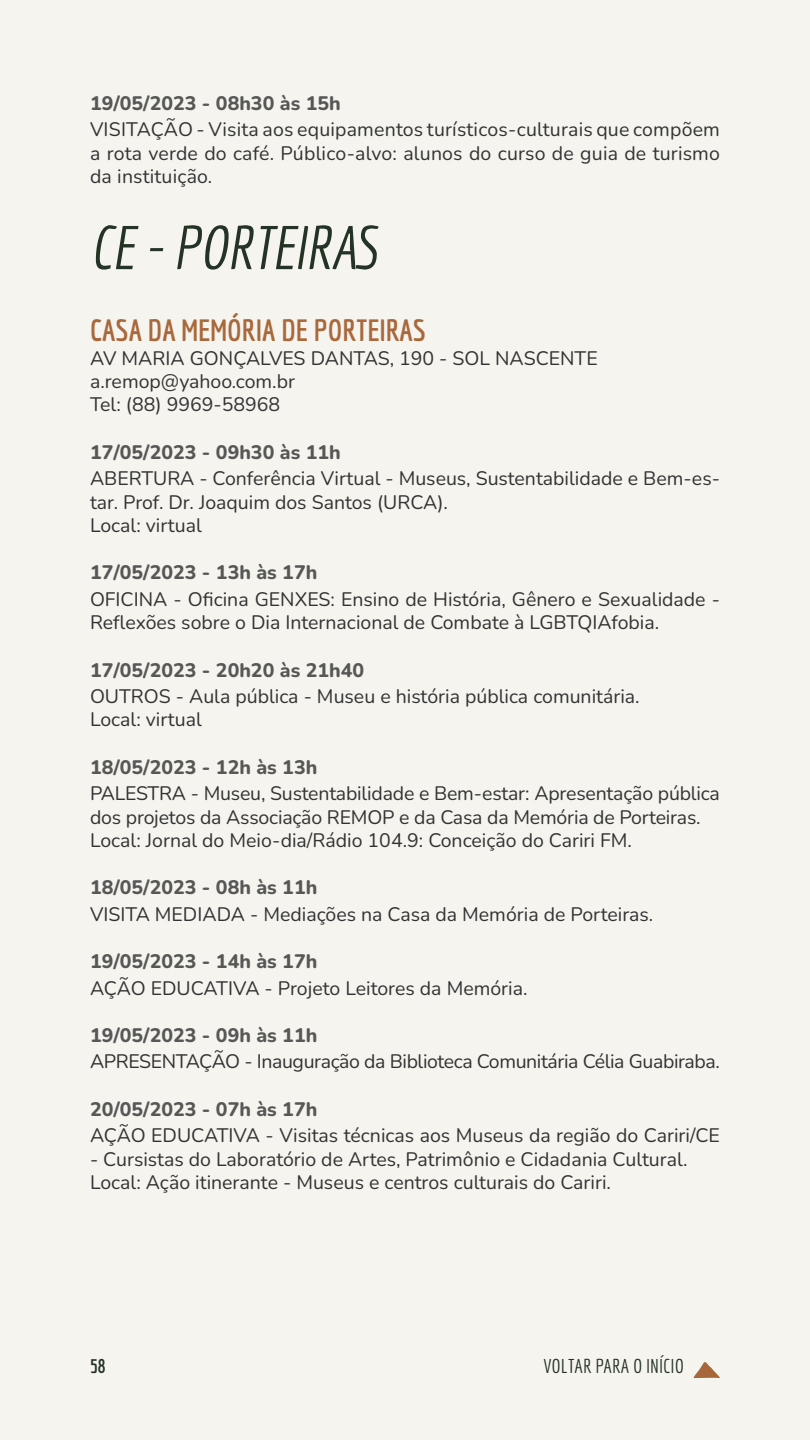
<style>
.page{position:relative;width:810px;height:1440px;background:#f5f4ef}
.page>*{position:absolute;margin:0;border:0;box-sizing:border-box;transform-origin:0 0}
.t1{font:italic 60px "Economica";letter-spacing:-.02em;color:#243323}
.t2{font:700 30px "Economica";color:#a8683b}
.t3{font:19.5px/23.4px "Nunito";color:#333}
.t4{font:800 19.5px "Nunito";color:#575756}
.t5{font:19.5px "Nunito";letter-spacing:-.02em;color:#333}
.t6{font:19.5px "Economica";color:#243323}
.t7{font:700 19.5px "Economica";color:#243323}
</style>
<div class="page">
<svg style="left:694px;top:1362px;width:26px;height:16px"></svg>
<p class="t4" style="left:90px;top:89px;width:252px">19/05/2023 - 08h30 às 15h</p>
<p class="t3" style="left:90px;top:117px;width:632px;text-align:justify">VISITAÇÃO - Visita aos equipamentos turísticos-culturais que compõem a rota verde do café. Público-alvo: alunos do curso de guia de turismo da instituição.</p>
<h1 class="t1" style="left:90px;top:214px;width:288px">CE - PORTEIRAS</h1>
<h2 class="t2" style="left:90px;top:313px;width:338px">CASA DA MEMÓRIA DE PORTEIRAS</h2>
<p class="t3" style="left:90px;top:345px;width:509px">AV MARIA GONÇALVES DANTAS, 190 - SOL NASCENTE a.remop@yahoo.com.br<br>Tel: (88) 9969-58968</p>
<p class="t4" style="left:90px;top:439px;width:252px">17/05/2023 - 09h30 às 11h</p>
<p class="t3" style="left:90px;top:466px;width:632px">ABERTURA - Conferência Virtual - Museus, Sustentabilidade e Bem-es&shy;tar. Prof. Dr. Joaquim dos Santos (URCA).<br>Local: virtual</p>
<p class="t4" style="left:90px;top:559px;width:229px">17/05/2023 - 13h às 17h</p>
<p class="t3" style="left:90px;top:587px;width:632px">OFICINA - Oficina GENXES: Ensino de História, Gênero e Sexualidade -<br>Reflexões sobre o Dia Internacional de Combate à LGBTQIAfobia.</p>
<p class="t4" style="left:90px;top:656px;width:276px">17/05/2023 - 20h20 às 21h40</p>
<p class="t3" style="left:90px;top:684px;width:551px">OUTROS - Aula pública - Museu e história pública comunitária.<br>Local: virtual</p>
<p class="t4" style="left:90px;top:754px;width:229px">18/05/2023 - 12h às 13h</p>
<p class="t3" style="left:90px;top:781px;width:631px">PALESTRA - Museu, Sustentabilidade e Bem-estar: Apresentação pública dos projetos da Associação REMOP e da Casa da Memória de Porteiras.<br>Local: Jornal do Meio-dia/Rádio 104.9: Conceição do Cariri FM.</p>
<p class="t4" style="left:90px;top:874px;width:229px">18/05/2023 - 08h às 11h</p>
<p class="t3" style="left:90px;top:902px;width:565px">VISITA MEDIADA - Mediações na Casa da Memória de Porteiras.</p>
<p class="t4" style="left:90px;top:948px;width:229px">19/05/2023 - 14h às 17h</p>
<p class="t3" style="left:90px;top:975px;width:439px">AÇÃO EDUCATIVA - Projeto Leitores da Memória.</p>
<p class="t4" style="left:90px;top:1022px;width:229px">19/05/2023 - 09h às 11h</p>
<p class="t5" style="left:90px;top:1048px;width:631px">APRESENTAÇÃO - Inauguração da Biblioteca Comunitária Célia Guabiraba.</p>
<p class="t4" style="left:90px;top:1096px;width:229px">20/05/2023 - 07h às 17h</p>
<p class="t3" style="left:90px;top:1123px;width:631px">AÇÃO EDUCATIVA - Visitas técnicas aos Museus da região do Cariri/CE</p>
<p class="t3" style="left:90px;top:1146px;width:599px">- Cursistas do Laboratório de Artes, Patrimônio e Cidadania Cultural.<br>Local: Ação itinerante - Museus e centros culturais do Cariri.</p>
<p class="t7" style="left:90px;top:1354px;width:17px">58</p>
<p class="t6" style="left:544px;top:1354px;width:142px">VOLTAR PARA O INÍCIO</p>
</div>
